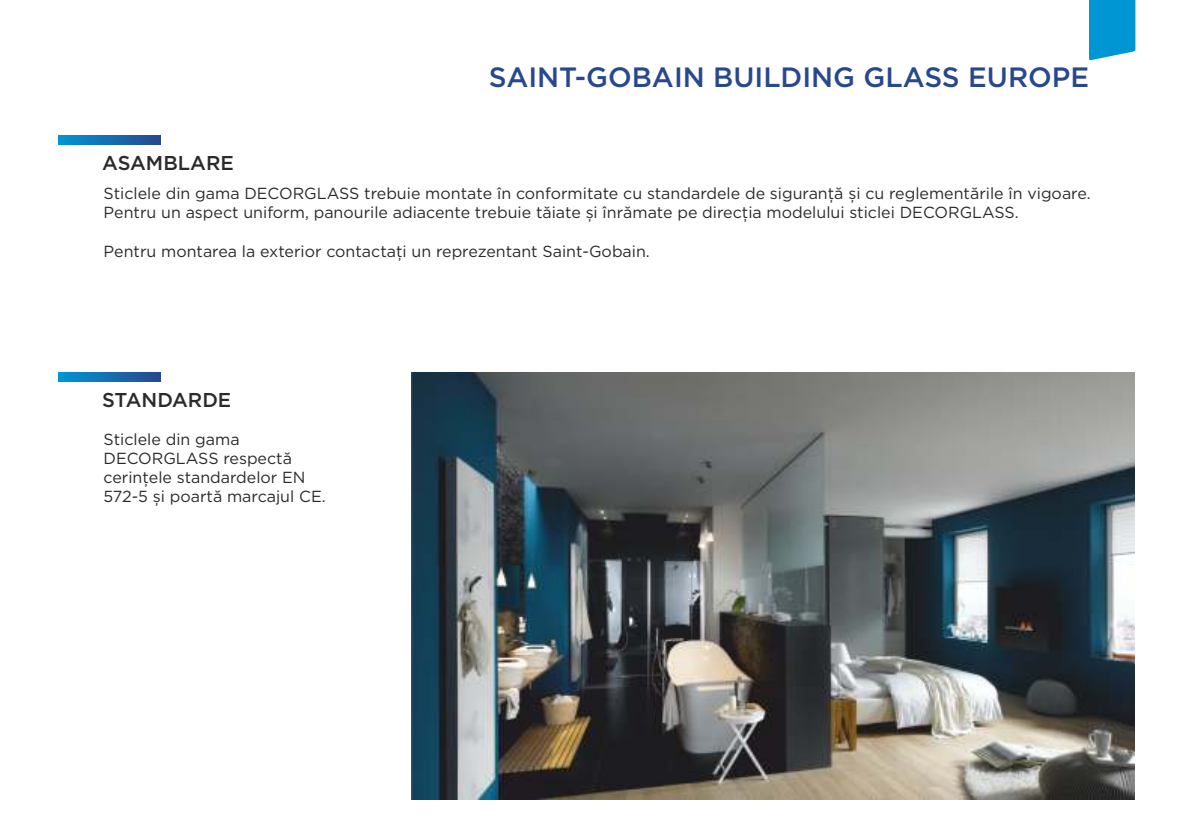
<style>
.page{position:relative;width:1191px;height:840px;background:#fff}
.page>*{position:absolute;margin:0;border:0;box-sizing:border-box;transform-origin:0 0}
.t1{font:500 27.8px "Gotham";color:#27488d}
.t2{font:500 20px "Gotham";color:#2b2a29}
.t3{font:16px/19.2px "Gotham";color:#2b2a29}
</style>
<div class="page">
<img style="left:411px;top:372px;width:723px;height:426px">
<svg style="left:1089px;top:0;width:46px;height:60px;background:#119dd7"></svg>
<svg style="left:58px;top:136px;width:102px;height:9px"></svg>
<svg style="left:58px;top:372px;width:102px;height:9px"></svg>
<p class="t2" style="left:102px;top:154px;width:133px">ASAMBLARE</p>
<h1 class="t1" style="left:489px;top:65px;width:602px">SAINT-GOBAIN BUILDING GLASS EUROPE</h1>
<p class="t3" style="left:103px;top:185px;width:988px">Sticlele din gama DECORGLASS trebuie montate în conformitate cu standardele de siguranţă și cu reglementările în vigoare.<br>Pentru un aspect uniform, panourile adiacente trebuie tăiate și înrămate pe direcţia modelului sticlei DECORGLASS.</p>
<p class="t3" style="left:103px;top:242px;width:548px">Pentru montarea la exterior contactaţi un reprezentant Saint-Gobain.</p>
<p class="t2" style="left:102px;top:391px;width:131px">STANDARDE</p>
<p class="t3" style="left:103px;top:430px;width:224px">Sticlele din gama<br>DECORGLASS respectă cerinţele standardelor EN<br>572-5 și poartă marcajul CE.</p>
</div>
